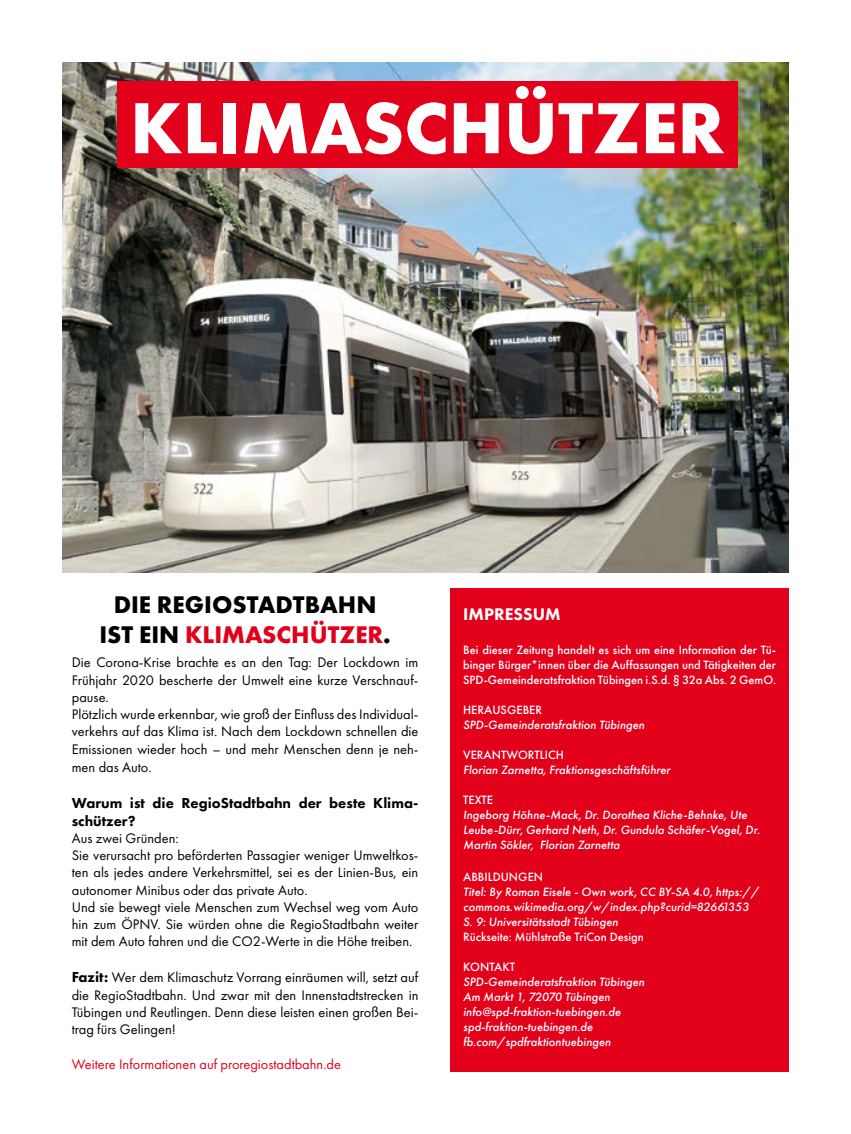
<style>
.page{position:relative;width:851px;height:1134px;background:#fff}
.page>*{position:absolute;margin:0;border:0;box-sizing:border-box;transform-origin:0 0}
.t1{font:700 75px "Futura PT";color:#fff}
.t2{font:700 25px/30px "Futura PT";color:#000;text-align:center}
.t3{font:800 17.5px "Futura PT";color:#fff}
.t4{font:800 15px/18px "Futura PT";color:#000}
.t5{font:14.38px/17.2px "Futura PT";color:#000}
.t6{font:14.38px "Futura PT";color:#e2001a}
.t7{font:italic 500 12.5px/15px "Futura PT";color:#fff}
.t8{font:500 12.5px/15px "Futura PT";color:#fff;text-align:justify}
.s1{color:#e2001a}
.s2{font-weight:800;font-size:15px}
</style>
<div class="page">
<div style="left:450px;top:588px;width:338px;height:484px;background:#e2001a"></div>
<img style="left:62px;top:62px;width:726px;height:511px">
<div style="left:117px;top:81px;width:620px;height:87px;background:#e2001a"></div>
<h1 class="t1" style="left:130px;top:80px;width:595px">KLIMASCHÜTZER</h1>
<h2 class="t2" style="left:99px;top:589px;width:293px">DIE REGIOSTADTBAHN<br>IST EIN <span class="s1">KLIMASCHÜTZER</span>.</h2>
<p class="t5" style="left:72px;top:654px;width:348px">Die Corona-Krise brachte es an den Tag: Der Lockdown im Frühjahr 2020 bescherte der Umwelt eine kurze Verschnauf&shy;pause.<br>Plötzlich wurde erkennbar, wie groß der Einfluss des Individual&shy;verkehrs auf das Klima ist. Nach dem Lockdown schnellen die Emissionen wieder hoch – und mehr Menschen denn je neh&shy;men das Auto.</p>
<p class="t4" style="left:72px;top:793px;width:348px">Warum ist die RegioStadtbahn der beste Klima&shy;schützer?</p>
<p class="t5" style="left:72px;top:829px;width:348px">Aus zwei Gründen:<br>Sie verursacht pro beförderten Passagier weniger Umweltkos&shy;ten als jedes andere Verkehrsmittel, sei es der Linien-Bus, ein autonomer Minibus oder das private Auto.<br>Und sie bewegt viele Menschen zum Wechsel weg vom Auto hin zum ÖPNV. Sie würden ohne die RegioStadtbahn weiter mit dem Auto fahren und die CO2-Werte in die Höhe treiben.</p>
<p class="t5" style="left:72px;top:969px;width:348px;text-align:justify"><span class="s2">Fazit:</span> Wer dem Klimaschutz Vorrang einräumen will, setzt auf die RegioStadtbahn. Und zwar mit den Innenstadtstrecken in Tübingen und Reutlingen. Denn diese leisten einen großen Bei&shy;trag fürs Gelingen!</p>
<p class="t6" style="left:72px;top:1055px;width:271px">Weitere Informationen auf proregiostadtbahn.de</p>
<p class="t3" style="left:463px;top:603px;width:99px">IMPRESSUM</p>
<p class="t8" style="left:463px;top:642px;width:314px">Bei dieser Zeitung handelt es sich um eine Information der Tü&shy;binger Bürger*innen über die Auffassungen und Tätigkeiten der SPD-Gemeinderatsfraktion Tübingen i.S.d. § 32a Abs. 2 GemO.</p>
<p class="t8" style="left:463px;top:702px;width:80px">HERAUSGEBER</p>
<p class="t7" style="left:463px;top:717px;width:183px">SPD-Gemeinderatsfraktion Tübingen</p>
<p class="t8" style="left:463px;top:747px;width:102px">VERANTWORTLICH</p>
<p class="t7" style="left:463px;top:762px;width:208px">Florian Zarnetta, Fraktionsgeschäftsführer</p>
<p class="t8" style="left:463px;top:792px;width:32px">TEXTE</p>
<p class="t7" style="left:463px;top:807px;width:298px">Ingeborg Höhne-Mack, Dr. Dorothea Kliche-Behnke, Ute<br>Leube-Dürr, Gerhard Neth, Dr. Gundula Schäfer-Vogel, Dr.<br>Martin Sökler, Florian Zarnetta</p>
<p class="t8" style="left:463px;top:869px;width:82px">ABBILDUNGEN</p>
<p class="t7" style="left:463px;top:884px;width:298px">Titel: By Roman Eisele - Own work, CC BY-SA 4.0, https:// commons.wikimedia.org/w/index.php?curid=82661353<br>S. 9: Universitätsstadt Tübingen</p>
<p class="t8" style="left:463px;top:929px;width:182px">Rückseite: Mühlstraße TriCon Design</p>
<p class="t8" style="left:463px;top:959px;width:54px">KONTAKT</p>
<p class="t7" style="left:463px;top:974px;width:183px">SPD-Gemeinderatsfraktion Tübingen<br>Am Markt 1, 72070 Tübingen info@spd-fraktion-tuebingen.de spd-fraktion-tuebingen.de fb.com/spdfraktiontuebingen</p>
</div>
